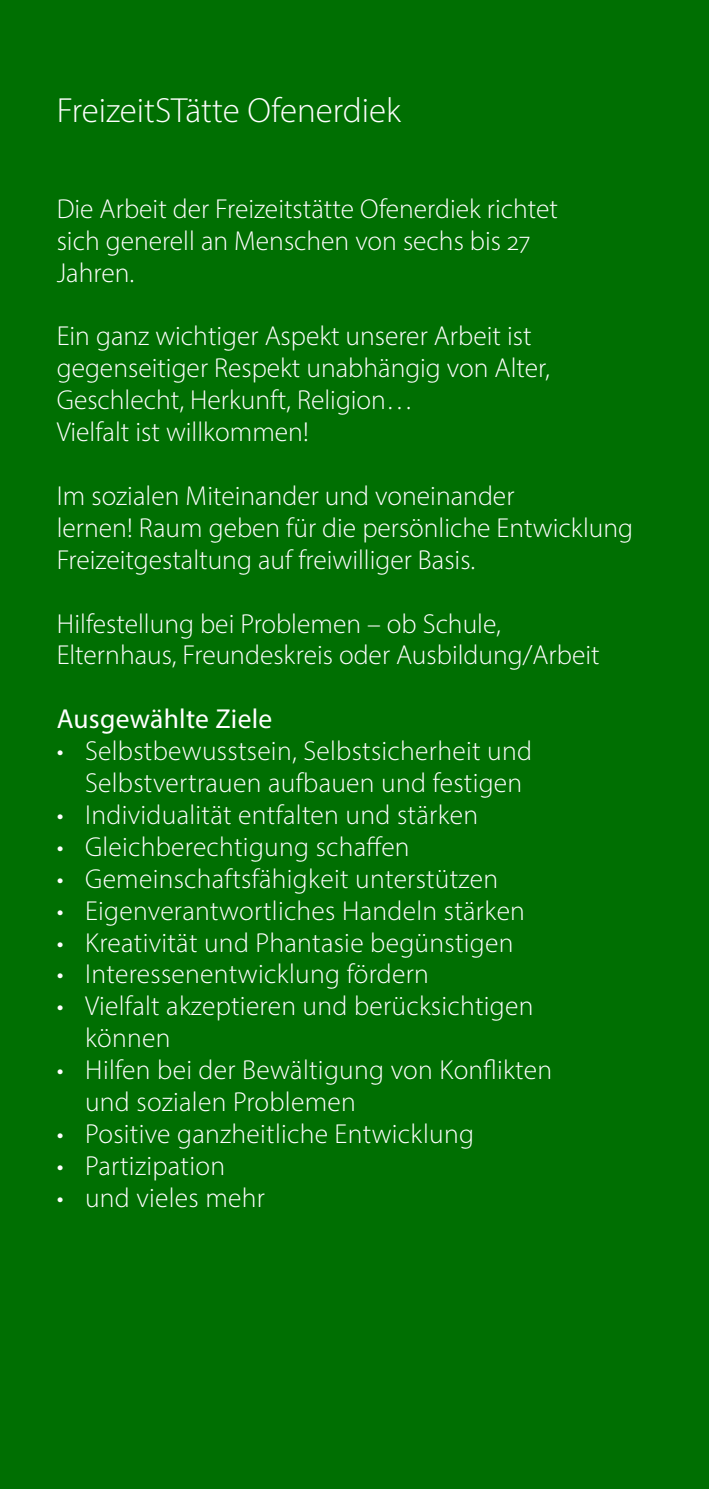
<style>
.page{position:relative;width:709px;height:1489px;background:#fff}
.page>*{position:absolute;margin:0;border:0;box-sizing:border-box;transform-origin:0 0}
.H1_14{font:300 35px "Myriad Pro";color:#fff}
.AU_Auftzählung{font:300 27.5px/32px "Myriad Pro";letter-spacing:.01em;color:#fff}
.P_Fließtext_11_pt{font:300 27.5px "Myriad Pro";color:#fff}
.P_Fließ_11_reg{font:27.5px "Myriad Pro";letter-spacing:.01em;color:#fff}
</style>
<div class="page">
<div style="left:0;top:0;width:709px;height:1488px;background:#006f02"></div>
<h1 class="H1_14" style="left:57px;top:89px;width:346px">FreizeitSTätte Ofenerdiek</h1>
<p class="P_Fließtext_11_pt" style="left:57px;top:192px;width:503px">Die Arbeit der Freizeitstätte Ofenerdiek richtet</p>
<p class="P_Fließtext_11_pt" style="left:57px;top:224px;width:475px">sich generell an Menschen von sechs bis 27</p>
<p class="P_Fließtext_11_pt" style="left:57px;top:256px;width:79px">Jahren.</p>
<p class="P_Fließtext_11_pt" style="left:57px;top:319px;width:476px">Ein ganz wichtiger Aspekt unserer Arbeit ist</p>
<p class="P_Fließtext_11_pt" style="left:57px;top:351px;width:494px">gegenseitiger Respekt unabhängig von Alter,</p>
<p class="P_Fließtext_11_pt" style="left:57px;top:383px;width:358px">Geschlecht, Herkunft, Religion…</p>
<p class="P_Fließtext_11_pt" style="left:57px;top:415px;width:253px">Vielfalt ist willkommen!</p>
<p class="P_Fließtext_11_pt" style="left:57px;top:479px;width:459px">Im sozialen Miteinander und voneinander</p>
<p class="P_Fließtext_11_pt" style="left:57px;top:511px;width:578px">lernen! Raum geben für die persönliche Entwicklung</p>
<p class="P_Fließtext_11_pt" style="left:57px;top:543px;width:420px">Freizeitgestaltung auf freiwilliger Basis.</p>
<p class="P_Fließtext_11_pt" style="left:57px;top:606px;width:446px">Hilfestellung bei Problemen – ob Schule,</p>
<p class="P_Fließtext_11_pt" style="left:57px;top:638px;width:544px">Elternhaus, Freundeskreis oder Ausbildung/Arbeit</p>
<p class="P_Fließ_11_reg" style="left:57px;top:702px;width:217px">Ausgewählte Ziele</p>
<p class="AU_Auftzählung" style="left:85px;top:734px;width:448px;text-indent:-28px">• Selbstbewusstsein, Selbstsicherheit und<br>Selbstvertrauen aufbauen und festigen</p>
<p class="AU_Auftzählung" style="left:57px;top:798px;width:423px">• Individualität entfalten und stärken</p>
<p class="AU_Auftzählung" style="left:57px;top:830px;width:354px">• Gleichberechtigung schaffen</p>
<p class="AU_Auftzählung" style="left:57px;top:862px;width:443px">• Gemeinschaftsfähigkeit unterstützen</p>
<p class="AU_Auftzählung" style="left:57px;top:894px;width:470px">• Eigenverantwortliches Handeln stärken</p>
<p class="AU_Auftzählung" style="left:57px;top:926px;width:458px">• Kreativität und Phantasie begünstigen</p>
<p class="AU_Auftzählung" style="left:57px;top:958px;width:374px">• Interessenentwicklung fördern</p>
<p class="AU_Auftzählung" style="left:85px;top:989px;width:450px;text-indent:-28px">• Vielfalt akzeptieren und berücksichtigen können</p>
<p class="AU_Auftzählung" style="left:85px;top:1053px;width:468px;text-indent:-28px">• Hilfen bei der Bewältigung von Konflikten und sozialen Problemen</p>
<p class="AU_Auftzählung" style="left:57px;top:1117px;width:419px">• Positive ganzheitliche Entwicklung</p>
<p class="AU_Auftzählung" style="left:57px;top:1149px;width:170px">• Partizipation</p>
<p class="AU_Auftzählung" style="left:57px;top:1181px;width:210px">• und vieles mehr</p>
</div>
